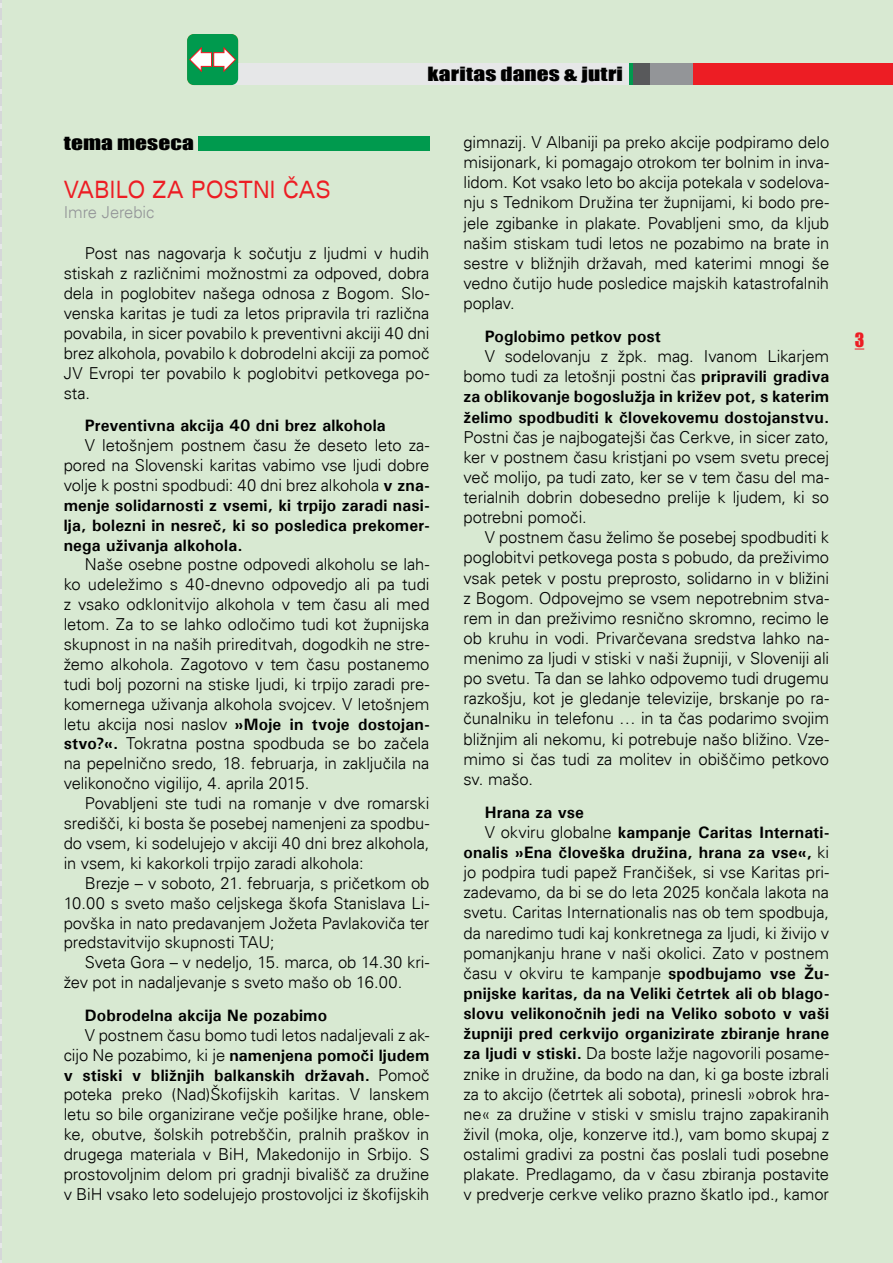
<style>
.page{position:relative;width:893px;height:1263px;background:#d8e9d2}
.page>*{position:absolute;margin:0;border:0;box-sizing:border-box;transform-origin:0 0}
.t1{font:expanded 24px "Univers";color:#ed1d24;scale:.78 1}
.t2{font:18px "Impact";letter-spacing:.005em;color:#000;scale:1.3 1}
.t3{font:18px "Impact";color:#ed1d24}
.t4{font:300 16.5px/20px "Univers";letter-spacing:-.005em;color:#000;text-align:justify}
.t5{font:700 16.5px/20.1px "Univers";letter-spacing:.01em;color:#000;text-align:justify}
.t6{font:300 16.5px "Univers";letter-spacing:-.005em;color:#939598}
.s1{font-weight:700}
.s2{font-weight:300}
</style>
<div class="page">
<hr style="left:0;top:0;width:2px;height:1263px;background:#25408f">
<svg style="left:0;top:0;width:1px;height:1263px"></svg>
<div style="left:225px;top:64px;width:668px;height:21px;background:#e6e7e8"></div>
<div style="left:634px;top:64px;width:259px;height:21px;background:#58595b"></div>
<div style="left:651px;top:64px;width:242px;height:21px;background:#939598"></div>
<div style="left:693px;top:64px;width:200px;height:21px;background:#ed1d24"></div>
<div style="left:187px;top:34px;width:51px;height:51px;background:#009a4e;border-radius:7px"></div>
<svg style="left:189px;top:46px;width:48px;height:27px"></svg>
<div style="left:198px;top:136px;width:231px;height:15px;background:#009a4e"></div>
<p class="t2" style="left:461px;top:60px;width:126px">škofijska karitas</p>
<p class="t2" style="left:428px;top:60px;width:152px">karitas danes &amp; jutri</p>
<p class="t2" style="left:64px;top:129px;width:102px">tema meseca</p>
<h1 class="t1" style="left:64px;top:175px;width:344px">VABILO ZA POSTNI ČAS</h1>
<p class="t6" style="left:64px;top:202px;width:92px">Imre Jerebic</p>
<p class="t4" style="left:64px;top:243px;width:367px;text-indent:21px">Post nas nagovarja k sočutju z ljudmi v hudih stiskah z različnimi možnostmi za odpoved, dobra dela in poglobitev našega odnosa z Bogom. Slo&shy;venska karitas je tudi za letos pripravila tri različna povabila, in sicer povabilo k preventivni akciji 40 dni brez alkohola, povabilo k dobrodelni akciji za pomoč JV Evropi ter povabilo k poglobitvi petkovega po&shy;sta.</p>
<p class="t5" style="left:85px;top:415px;width:302px">Preventivna akcija 40 dni brez alkohola</p>
<p class="t4" style="left:64px;top:435px;width:367px;text-indent:21px">V letošnjem postnem času že deseto leto za&shy;pored na Slovenski karitas vabimo vse ljudi dobre volje k postni spodbudi: 40 dni brez alkohola <span class="s1">v zna&shy;menje solidarnosti z vsemi, ki trpijo zaradi nasi&shy;lja, bolezni in nesreč, ki so posledica prekomer&shy;nega uživanja alkohola.</span></p>
<p class="t4" style="left:64px;top:555px;width:367px;text-indent:21px">Naše osebne postne odpovedi alkoholu se lah&shy;ko udeležimo s 40-dnevno odpovedjo ali pa tudi z vsako odklonitvijo alkohola v tem času ali med letom. Za to se lahko odločimo tudi kot župnijska skupnost in na naših prireditvah, dogodkih ne stre&shy;žemo alkohola. Zagotovo v tem času postanemo tudi bolj pozorni na stiske ljudi, ki trpijo zaradi pre&shy;komernega uživanja alkohola svojcev. V letošnjem letu akcija nosi naslov <span class="s1">»Moje in tvoje dostojan&shy;stvo?«.</span> Tokratna postna spodbuda se bo začela na pepelnično sredo, 18. februarja, in zaključila na velikonočno vigilijo, 4. aprila 2015.</p>
<p class="t4" style="left:64px;top:793px;width:367px;text-indent:21px">Povabljeni ste tudi na romanje v dve romarski središči, ki bosta še posebej namenjeni za spodbu&shy;do vsem, ki sodelujejo v akciji 40 dni brez alkohola, in vsem, ki kakorkoli trpijo zaradi alkohola:</p>
<p class="t4" style="left:64px;top:873px;width:367px;text-indent:21px">Brezje – v soboto, 21. februarja, s pričetkom ob 10.00 s sveto mašo celjskega škofa Stanislava Li&shy;povška in nato predavanjem Jožeta Pavlakoviča ter predstavitvijo skupnosti TAU;</p>
<p class="t4" style="left:64px;top:952px;width:367px;text-indent:21px">Sveta Gora – v nedeljo, 15. marca, ob 14.30 kri&shy;žev pot in nadaljevanje s sveto mašo ob 16.00.</p>
<p class="t5" style="left:85px;top:1005px;width:244px">Dobrodelna akcija Ne pozabimo</p>
<p class="t4" style="left:64px;top:1025px;width:367px;text-indent:21px">V postnem času bomo tudi letos nadaljevali z ak&shy;cijo Ne pozabimo, ki je <span class="s1">namenjena pomoči ljudem v stiski v bližnjih balkanskih državah.</span> Pomoč poteka preko (Nad)Škofijskih karitas. V lanskem letu so bile organizirane večje pošiljke hrane, oble&shy;ke, obutve, šolskih potrebščin, pralnih praškov in drugega materiala v BiH, Makedonijo in Srbijo. S prostovoljnim delom pri gradnji bivališč za družine v BiH vsako leto sodelujejo prostovoljci iz škofijskih</p>
<p class="t4" style="left:463px;top:132px;width:367px">gimnazij. V Albaniji pa preko akcije podpiramo delo misijonark, ki pomagajo otrokom ter bolnim in inva&shy;lidom. Kot vsako leto bo akcija potekala v sodelova&shy;nju s Tednikom Družina ter župnijami, ki bodo pre&shy;jele zgibanke in plakate. Povabljeni smo, da kljub našim stiskam tudi letos ne pozabimo na brate in sestre v bližnjih državah, med katerimi mnogi še vedno čutijo hude posledice majskih katastrofalnih poplav.</p>
<p class="t5" style="left:485px;top:326px;width:178px">Poglobimo petkov post</p>
<p class="t5" style="left:463px;top:346px;width:367px;text-indent:21px"><span class="s2">V sodelovanju z žpk. mag. Ivanom Likarjem bomo tudi za letošnji postni čas</span> pripravili gradiva za oblikovanje bogoslužja in križev pot, s katerim želimo spodbuditi k človekovemu dostojanstvu.</p>
<p class="t4" style="left:463px;top:427px;width:367px">Postni čas je najbogatejši čas Cerkve, in sicer zato, ker v postnem času kristjani po vsem svetu precej več molijo, pa tudi zato, ker se v tem času del ma&shy;terialnih dobrin dobesedno prelije k ljudem, ki so potrebni pomoči.</p>
<p class="t4" style="left:463px;top:527px;width:367px;text-indent:21px">V postnem času želimo še posebej spodbuditi k poglobitvi petkovega posta s pobudo, da preživimo vsak petek v postu preprosto, solidarno in v bližini z Bogom. Odpovejmo se vsem nepotrebnim stva&shy;rem in dan preživimo resnično skromno, recimo le ob kruhu in vodi. Privarčevana sredstva lahko na&shy;menimo za ljudi v stiski v naši župniji, v Sloveniji ali po svetu. Ta dan se lahko odpovemo tudi drugemu razkošju, kot je gledanje televizije, brskanje po ra&shy;čunalniku in telefonu … in ta čas podarimo svojim bližnjim ali nekomu, ki potrebuje našo bližino. Vze&shy;mimo si čas tudi za molitev in obiščimo petkovo sv. mašo.</p>
<p class="t5" style="left:485px;top:802px;width:101px">Hrana za vse</p>
<p class="t5" style="left:485px;top:822px;width:346px"><span class="s2">V okviru globalne</span> kampanje Caritas Internati-</p>
<p class="t5" style="left:463px;top:842px;width:367px">onalis »Ena človeška družina, hrana za vse«, <span class="s2">ki</span></p>
<p class="t4" style="left:463px;top:862px;width:367px">jo podpira tudi papež Frančišek, si vse Karitas pri-</p>
<p class="t4" style="left:463px;top:882px;width:367px">zadevamo, da bi se do leta 2025 končala lakota na</p>
<p class="t4" style="left:463px;top:903px;width:367px">svetu. Caritas Internationalis nas ob tem spodbuja,</p>
<p class="t4" style="left:463px;top:923px;width:367px">da naredimo tudi kaj konkretnega za ljudi, ki živijo v</p>
<p class="t4" style="left:463px;top:943px;width:367px">pomanjkanju hrane v naši okolici. Zato v postnem</p>
<p class="t4" style="left:463px;top:963px;width:367px">času v okviru te kampanje <span class="s1">spodbujamo vse Žu-</span></p>
<p class="t5" style="left:463px;top:983px;width:367px">pnijske karitas, da na Veliki četrtek ali ob blago-</p>
<p class="t5" style="left:463px;top:1003px;width:367px">slovu velikonočnih jedi na Veliko soboto v vaši</p>
<p class="t5" style="left:463px;top:1023px;width:367px">župniji pred cerkvijo organizirate zbiranje hrane</p>
<p class="t4" style="left:463px;top:1043px;width:367px"><span class="s1">za ljudi v stiski.</span> Da boste lažje nagovorili posame-</p>
<p class="t4" style="left:463px;top:1064px;width:367px">znike in družine, da bodo na dan, ki ga boste izbrali</p>
<p class="t4" style="left:463px;top:1084px;width:367px">za to akcijo (četrtek ali sobota), prinesli »obrok hra-</p>
<p class="t4" style="left:463px;top:1104px;width:367px">ne« za družine v stiski v smislu trajno zapakiranih</p>
<p class="t4" style="left:463px;top:1124px;width:367px">živil (moka, olje, konzerve itd.), vam bomo skupaj z</p>
<p class="t4" style="left:463px;top:1144px;width:367px">ostalimi gradivi za postni čas poslali tudi posebne</p>
<p class="t4" style="left:463px;top:1164px;width:367px">plakate. Predlagamo, da v času zbiranja postavite</p>
<p class="t4" style="left:463px;top:1184px;width:367px">v predverje cerkve veliko prazno škatlo ipd., kamor</p>
<p class="t3" style="left:855px;top:326px;width:11px">3</p>
</div>
